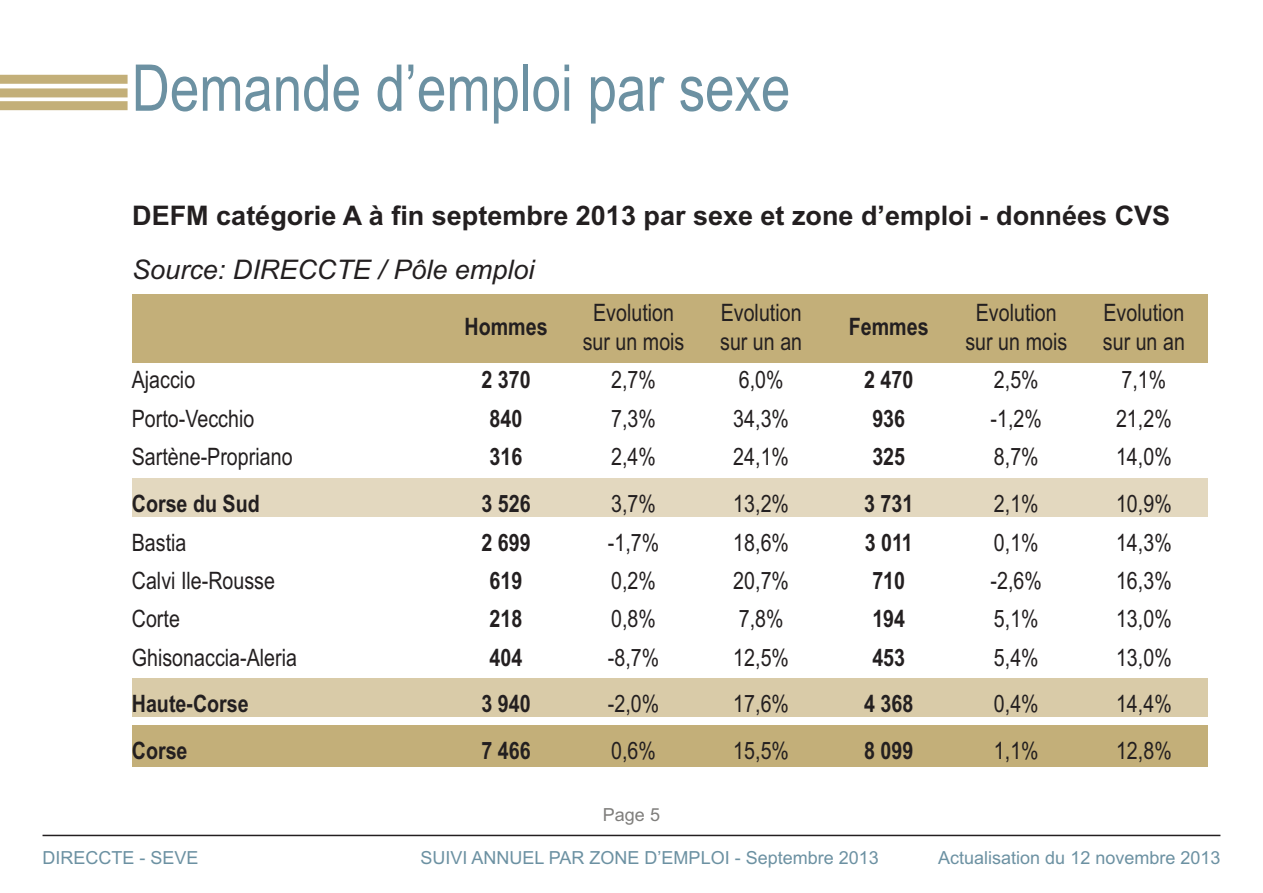
<style>
.page{position:relative;width:1263px;height:893px;background:#fff}
.page>*{position:absolute;margin:0;border:0;box-sizing:border-box;transform-origin:0 0}
.t1{font:64.5px "Arial Narrow";color:#6c91a2}
.t2{font:700 27px "Arial";color:#231f20}
.t3{font:italic 27px "Arial";color:#231f20}
.t4{font:24px/28.8px "Arial Narrow";color:#231f20;text-align:center}
.t5{font:700 24px "Arial Narrow";color:#231f20}
.t6{font:18px "Arial";color:#6c91a2}
.t7{font:18px "Arial";color:#7f7e7c}
</style>
<div class="page">
<div style="left:0;top:75px;width:128px;height:9px;background:#c3af79"></div>
<div style="left:0;top:101px;width:128px;height:9px;background:#c3af79"></div>
<div style="left:0;top:88px;width:128px;height:9px;background:#c3af79"></div>
<div style="left:132px;top:295px;width:310px;height:68px;background:#c3af79"></div>
<div style="left:442px;top:295px;width:128px;height:68px;background:#c3af79"></div>
<div style="left:570px;top:295px;width:127px;height:68px;background:#c3af79"></div>
<div style="left:697px;top:295px;width:128px;height:68px;background:#c3af79"></div>
<div style="left:825px;top:295px;width:127px;height:68px;background:#c3af79"></div>
<div style="left:952px;top:295px;width:128px;height:68px;background:#c3af79"></div>
<div style="left:1080px;top:295px;width:128px;height:68px;background:#c3af79"></div>
<div style="left:132px;top:478px;width:310px;height:39px;background:#e3d8bf"></div>
<div style="left:442px;top:478px;width:128px;height:39px;background:#e3d8bf"></div>
<div style="left:570px;top:478px;width:127px;height:39px;background:#e3d8bf"></div>
<div style="left:697px;top:478px;width:128px;height:39px;background:#e3d8bf"></div>
<div style="left:825px;top:478px;width:127px;height:39px;background:#e3d8bf"></div>
<div style="left:952px;top:478px;width:128px;height:39px;background:#e3d8bf"></div>
<div style="left:1080px;top:478px;width:128px;height:39px;background:#e3d8bf"></div>
<div style="left:132px;top:679px;width:310px;height:38px;background:#d9cba8"></div>
<div style="left:442px;top:679px;width:128px;height:38px;background:#d9cba8"></div>
<div style="left:570px;top:679px;width:127px;height:38px;background:#d9cba8"></div>
<div style="left:697px;top:679px;width:128px;height:38px;background:#d9cba8"></div>
<div style="left:825px;top:679px;width:127px;height:38px;background:#d9cba8"></div>
<div style="left:952px;top:679px;width:128px;height:38px;background:#d9cba8"></div>
<div style="left:1080px;top:679px;width:128px;height:38px;background:#d9cba8"></div>
<div style="left:132px;top:726px;width:310px;height:38px;background:#c3af79"></div>
<div style="left:442px;top:726px;width:128px;height:38px;background:#c3af79"></div>
<div style="left:570px;top:726px;width:127px;height:38px;background:#c3af79"></div>
<div style="left:697px;top:726px;width:128px;height:38px;background:#c3af79"></div>
<div style="left:825px;top:726px;width:127px;height:38px;background:#c3af79"></div>
<div style="left:952px;top:726px;width:128px;height:38px;background:#c3af79"></div>
<div style="left:1080px;top:726px;width:128px;height:38px;background:#c3af79"></div>
<hr style="left:132px;top:764px;width:310px;height:2px;background:#c3af79">
<hr style="left:442px;top:764px;width:128px;height:2px;background:#c3af79">
<hr style="left:570px;top:764px;width:127px;height:2px;background:#c3af79">
<hr style="left:697px;top:764px;width:128px;height:2px;background:#c3af79">
<hr style="left:825px;top:764px;width:127px;height:2px;background:#c3af79">
<hr style="left:952px;top:764px;width:128px;height:2px;background:#c3af79">
<hr style="left:1080px;top:764px;width:128px;height:2px;background:#c3af79">
<hr style="left:43px;top:835px;width:1177px;height:1px;background:#231f20">
<h1 class="t1" style="left:132px;top:51px;width:660px">Demande d’emploi par sexe</h1>
<p class="t2" style="left:132px;top:200px;width:1039px">DEFM catégorie A à fin septembre 2013 par sexe et zone d’emploi - données CVS</p>
<p class="t3" style="left:132px;top:254px;width:404px">Source: DIRECCTE / Pôle emploi</p>
<p class="t5" style="left:464px;top:313px;width:85px">Hommes</p>
<p class="t4" style="left:583px;top:298px;width:103px">Evolution sur un mois</p>
<p class="t4" style="left:720px;top:298px;width:84px;text-align:left">Evolution sur un an</p>
<p class="t5" style="left:849px;top:313px;width:81px">Femmes</p>
<p class="t4" style="left:965px;top:298px;width:103px">Evolution sur un mois</p>
<p class="t4" style="left:1103px;top:298px;width:84px;text-align:left">Evolution sur un an</p>
<p class="t4" style="left:132px;top:366px;width:65px">Ajaccio</p>
<p class="t5" style="left:481px;top:366px;width:51px">2 370</p>
<p class="t4" style="left:611px;top:366px;width:46px">2,7%</p>
<p class="t4" style="left:739px;top:366px;width:46px">6,0%</p>
<p class="t5" style="left:864px;top:366px;width:51px">2 470</p>
<p class="t4" style="left:994px;top:366px;width:46px">2,5%</p>
<p class="t4" style="left:1121px;top:366px;width:46px">7,1%</p>
<p class="t4" style="left:132px;top:404px;width:124px">Porto-Vecchio</p>
<p class="t5" style="left:490px;top:404px;width:34px">840</p>
<p class="t4" style="left:611px;top:404px;width:46px">7,3%</p>
<p class="t4" style="left:733px;top:404px;width:57px">34,3%</p>
<p class="t5" style="left:872px;top:404px;width:34px">936</p>
<p class="t4" style="left:991px;top:404px;width:53px">-1,2%</p>
<p class="t4" style="left:1116px;top:404px;width:57px">21,2%</p>
<p class="t4" style="left:132px;top:443px;width:162px">Sartène-Propriano</p>
<p class="t5" style="left:490px;top:443px;width:34px">316</p>
<p class="t4" style="left:611px;top:443px;width:46px">2,4%</p>
<p class="t4" style="left:733px;top:443px;width:57px">24,1%</p>
<p class="t5" style="left:872px;top:443px;width:34px">325</p>
<p class="t4" style="left:994px;top:443px;width:46px">8,7%</p>
<p class="t4" style="left:1116px;top:443px;width:57px">14,0%</p>
<p class="t5" style="left:132px;top:489px;width:129px">Corse du Sud</p>
<p class="t5" style="left:481px;top:489px;width:51px">3 526</p>
<p class="t4" style="left:611px;top:489px;width:46px">3,7%</p>
<p class="t4" style="left:733px;top:489px;width:57px">13,2%</p>
<p class="t5" style="left:864px;top:489px;width:51px">3 731</p>
<p class="t4" style="left:994px;top:489px;width:46px">2,1%</p>
<p class="t4" style="left:1116px;top:489px;width:57px">10,9%</p>
<p class="t4" style="left:132px;top:528px;width:56px">Bastia</p>
<p class="t5" style="left:481px;top:528px;width:51px">2 699</p>
<p class="t4" style="left:608px;top:528px;width:53px">-1,7%</p>
<p class="t4" style="left:733px;top:528px;width:57px">18,6%</p>
<p class="t5" style="left:865px;top:528px;width:50px">3 011</p>
<p class="t4" style="left:994px;top:528px;width:46px">0,1%</p>
<p class="t4" style="left:1116px;top:528px;width:57px">14,3%</p>
<p class="t4" style="left:132px;top:566px;width:145px">Calvi Ile-Rousse</p>
<p class="t5" style="left:490px;top:567px;width:34px">619</p>
<p class="t4" style="left:611px;top:566px;width:46px">0,2%</p>
<p class="t4" style="left:733px;top:566px;width:57px">20,7%</p>
<p class="t5" style="left:872px;top:567px;width:34px">710</p>
<p class="t4" style="left:991px;top:566px;width:53px">-2,6%</p>
<p class="t4" style="left:1116px;top:566px;width:57px">16,3%</p>
<p class="t4" style="left:132px;top:605px;width:50px">Corte</p>
<p class="t5" style="left:490px;top:605px;width:34px">218</p>
<p class="t4" style="left:611px;top:605px;width:46px">0,8%</p>
<p class="t4" style="left:739px;top:605px;width:46px">7,8%</p>
<p class="t5" style="left:872px;top:605px;width:34px">194</p>
<p class="t4" style="left:994px;top:605px;width:46px">5,1%</p>
<p class="t4" style="left:1116px;top:605px;width:57px">13,0%</p>
<p class="t4" style="left:132px;top:643px;width:167px">Ghisonaccia-Aleria</p>
<p class="t5" style="left:490px;top:643px;width:34px">404</p>
<p class="t4" style="left:608px;top:643px;width:53px">-8,7%</p>
<p class="t4" style="left:733px;top:643px;width:57px">12,5%</p>
<p class="t5" style="left:872px;top:643px;width:34px">453</p>
<p class="t4" style="left:994px;top:643px;width:46px">5,4%</p>
<p class="t4" style="left:1116px;top:643px;width:57px">13,0%</p>
<p class="t5" style="left:132px;top:690px;width:118px">Haute-Corse</p>
<p class="t5" style="left:481px;top:690px;width:51px">3 940</p>
<p class="t4" style="left:608px;top:689px;width:53px">-2,0%</p>
<p class="t4" style="left:733px;top:689px;width:57px">17,6%</p>
<p class="t5" style="left:864px;top:690px;width:51px">4 368</p>
<p class="t4" style="left:994px;top:689px;width:46px">0,4%</p>
<p class="t4" style="left:1116px;top:689px;width:57px">14,4%</p>
<p class="t5" style="left:132px;top:737px;width:57px">Corse</p>
<p class="t5" style="left:481px;top:737px;width:51px">7 466</p>
<p class="t4" style="left:611px;top:736px;width:46px">0,6%</p>
<p class="t4" style="left:733px;top:736px;width:57px">15,5%</p>
<p class="t5" style="left:864px;top:737px;width:51px">8 099</p>
<p class="t4" style="left:994px;top:736px;width:46px">1,1%</p>
<p class="t4" style="left:1116px;top:736px;width:57px">12,8%</p>
<p class="t7" style="left:603px;top:804px;width:59px">Page 5</p>
<p class="t6" style="left:43px;top:847px;width:158px">DIRECCTE - SEVE</p>
<p class="t6" style="left:421px;top:847px;width:460px">SUIVI ANNUEL PAR ZONE D’EMPLOI - Septembre 2013</p>
<p class="t6" style="left:938px;top:847px;width:284px">Actualisation du 12 novembre 2013</p>
</div>
